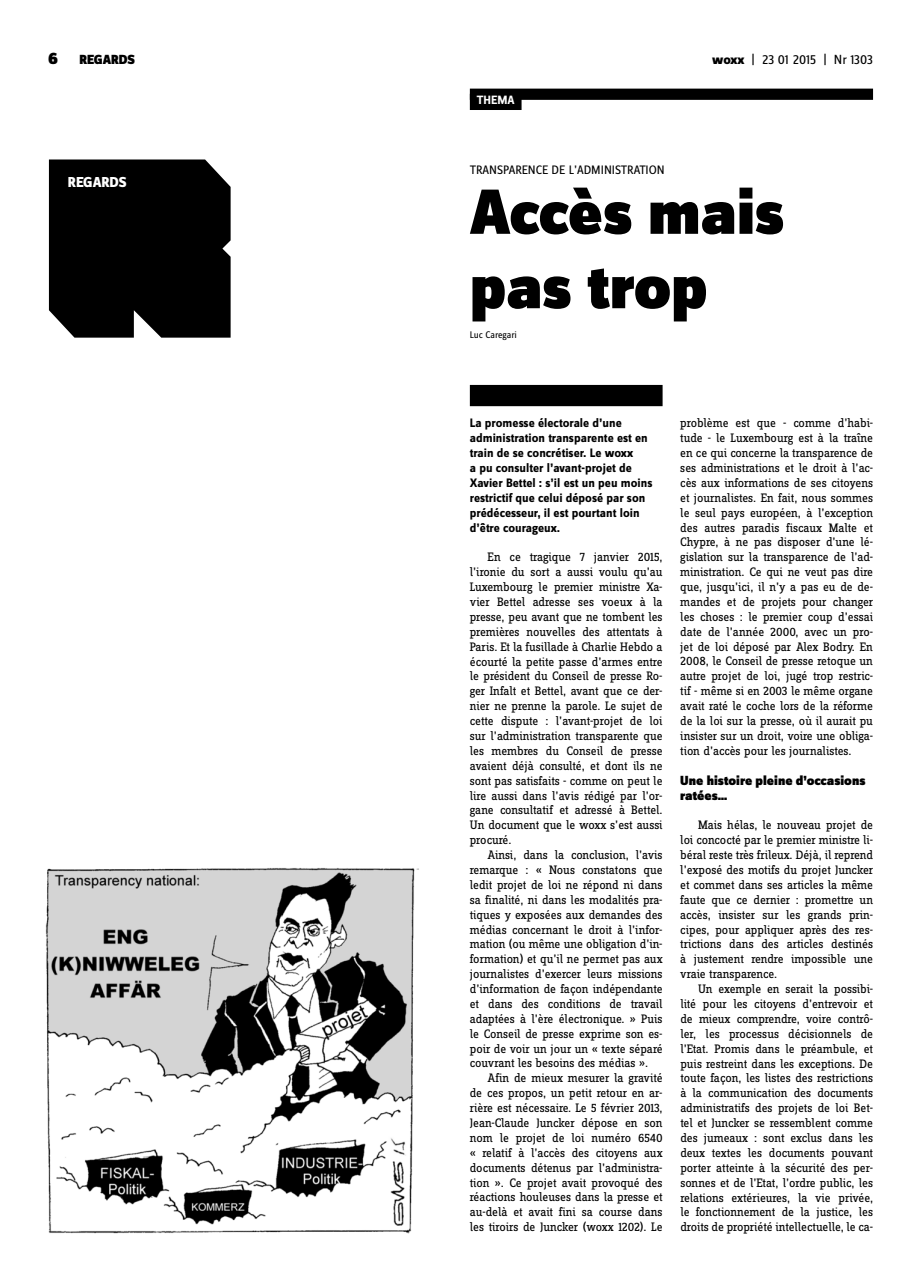
<style>
.page{position:relative;width:922px;height:1276px;background:#fff}
.page>*{position:absolute;margin:0;border:0;box-sizing:border-box;transform-origin:0 0}
.t1{font:900 66.25px/74.4px "Zine Sans Dis";color:#000}
.t2{font:800 15px "Zine Sans Dis";letter-spacing:-.01em;color:#fff}
.t3{font:900 13.75px/14.9px "Zine Sans Dis";color:#000}
.t4{font:13.75px "Zine Sans Dis";letter-spacing:-.01em;color:#000}
.t5{font:12.75px/14.9px "Zine Slab Dis";color:#000;text-align:justify}
.t6{font:700 12.75px/14.9px "Zine Sans Dis";color:#000}
.t7{font:12.75px "Zine Sans Dis";color:#000}
.t8{font:700 12.5px "Zine Sans Dis";color:#fff}
.t9{font:10px "Zine Sans Dis";color:#000}
.s1{font-size:17.5px}
.s2{font-weight:800}
</style>
<div class="page">
<div style="left:469px;top:89px;width:403px;height:11px;background:#000"></div>
<img style="left:45px;top:868px;width:374px;height:366px">
<div style="left:49px;top:159px;width:181px;height:179px;background:#000"></div>
<div style="left:469px;top:385px;width:193px;height:21px;background:#000"></div>
<div style="left:469px;top:94px;width:52px;height:16px;background:#000"></div>
<p class="t3" style="left:48px;top:53px;width:88px"><span class="s1">6</span> REGARDS</p>
<p class="t4" style="left:712px;top:53px;width:162px"><span class="s2">woxx</span> | 23 01 2015 | Nr 1303</p>
<p class="t2" style="left:68px;top:174px;width:60px">REGARDS</p>
<p class="t8" style="left:477px;top:93px;width:39px">THEMA</p>
<p class="t7" style="left:469px;top:163px;width:196px">TRANSPARENCE DE L’ADMINISTRATION</p>
<h1 class="t1" style="left:469px;top:179px;width:316px">Accès mais pas trop</h1>
<p class="t9" style="left:469px;top:329px;width:49px">Luc Caregari</p>
<p class="t6" style="left:469px;top:416px;width:184px">La promesse électorale d’une administration transparente est en train de se concrétiser. Le woxx<br>a pu consulter l’avant-projet de<br>Xavier Bettel : s’il est un peu moins restrictif que celui déposé par son prédécesseur, il est pourtant loin d’être courageux.</p>
<p class="t5" style="left:469px;top:550px;width:194px;text-indent:18px">En ce tragique 7 janvier 2015, l’ironie du sort a aussi voulu qu’au Luxembourg le premier ministre Xa&shy;vier Bettel adresse ses voeux à la presse, peu avant que ne tombent les premières nouvelles des attentats à Paris. Et la fusillade à Charlie Hebdo a écourté la petite passe d’armes entre le président du Conseil de presse Ro&shy;ger Infalt et Bettel, avant que ce der&shy;nier ne prenne la parole. Le sujet de cette dispute : l’avant-projet de loi sur l’administration transparente que les membres du Conseil de presse avaient déjà consulté, et dont ils ne sont pas satisfaits - comme on peut le lire aussi dans l’avis rédigé par l’or&shy;gane consultatif et adressé à Bettel.<br>Un document que le woxx s’est aussi procuré.</p>
<p class="t5" style="left:469px;top:848px;width:194px;text-indent:18px">Ainsi, dans la conclusion, l’avis remarque : « Nous constatons que ledit projet de loi ne répond ni dans sa finalité, ni dans les modalités pra&shy;tiques y exposées aux demandes des médias concernant le droit à l’infor&shy;mation (ou même une obligation d’in&shy;formation) et qu’il ne permet pas aux journalistes d’exercer leurs missions d’information de façon indépendante et dans des conditions de travail adaptées à l’ère électronique. » Puis le Conseil de presse exprime son es&shy;poir de voir un jour un « texte séparé couvrant les besoins des médias ».</p>
<p class="t5" style="left:469px;top:1071px;width:194px;text-indent:18px">Afin de mieux mesurer la gravité de ces propos, un petit retour en ar&shy;rière est nécessaire. Le 5 février 2013, Jean-Claude Juncker dépose en son nom le projet de loi numéro 6540 « relatif à l’accès des citoyens aux documents détenus par l’administra&shy;tion ». Ce projet avait provoqué des réactions houleuses dans la presse et au-delà et avait fini sa course dans les tiroirs de Juncker (woxx 1202). Le</p>
<p class="t5" style="left:680px;top:416px;width:194px">problème est que - comme d’habi&shy;tude - le Luxembourg est à la traîne en ce qui concerne la transparence de ses administrations et le droit à l’ac&shy;cès aux informations de ses citoyens et journalistes. En fait, nous sommes le seul pays européen, à l’exception des autres paradis fiscaux Malte et Chypre, à ne pas disposer d’une lé&shy;gislation sur la transparence de l’ad&shy;ministration. Ce qui ne veut pas dire que, jusqu’ici, il n’y a pas eu de de&shy;mandes et de projets pour changer les choses : le premier coup d’essai date de l’année 2000, avec un pro&shy;jet de loi déposé par Alex Bodry. En 2008, le Conseil de presse retoque un autre projet de loi, jugé trop restric&shy;tif - même si en 2003 le même organe avait raté le coche lors de la réforme de la loi sur la presse, où il aurait pu insister sur un droit, voire une obliga&shy;tion d’accès pour les journalistes.</p>
<p class="t3" style="left:680px;top:773px;width:187px">Une histoire pleine d’occasions ratées…</p>
<p class="t5" style="left:680px;top:818px;width:194px;text-indent:18px">Mais hélas, le nouveau projet de loi concocté par le premier ministre li&shy;béral reste très frileux. Déjà, il reprend l’exposé des motifs du projet Juncker et commet dans ses articles la même faute que ce dernier : promettre un accès, insister sur les grands prin&shy;cipes, pour appliquer après des res&shy;trictions dans des articles destinés à justement rendre impossible une vraie transparence.</p>
<p class="t5" style="left:680px;top:982px;width:194px;text-indent:18px">Un exemple en serait la possibi&shy;lité pour les citoyens d’entrevoir et de mieux comprendre, voire contrô&shy;ler, les processus décisionnels de l’Etat. Promis dans le préambule, et puis restreint dans les exceptions. De toute façon, les listes des restrictions à la communication des documents administratifs des projets de loi Bet&shy;tel et Juncker se ressemblent comme des jumeaux : sont exclus dans les deux textes les documents pouvant porter atteinte à la sécurité des per&shy;sonnes et de l’Etat, l’ordre public, les relations extérieures, la vie privée, le fonctionnement de la justice, les droits de propriété intellectuelle, le ca-</p>
</div>
